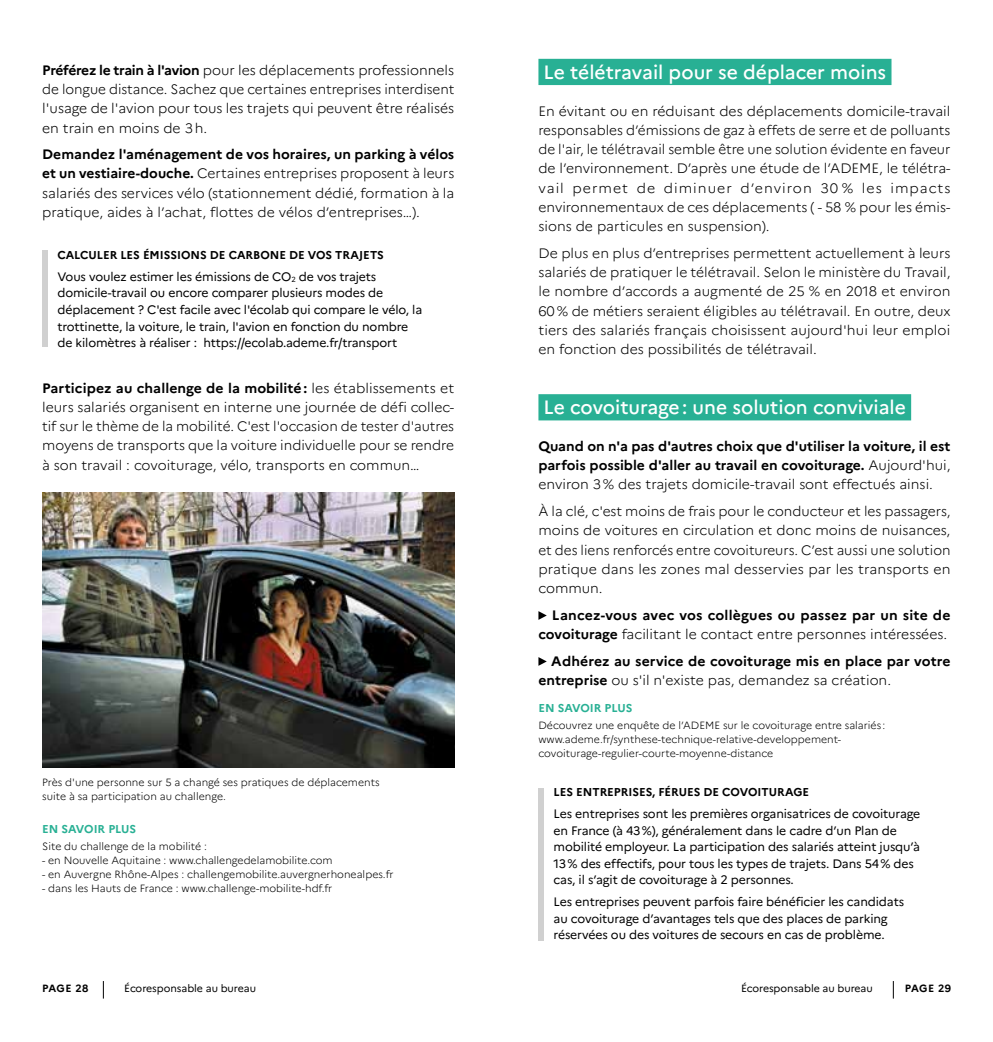
<style>
.page{position:relative;width:993px;height:1042px;background:#fff}
.page>*{position:absolute;margin:0;border:0;box-sizing:border-box;transform-origin:0 0}
.t1{font:500 19.25px "Marianne";color:#fff}
.t2{font:300 13.65px/19.2px "Marianne";color:#000;text-align:justify}
.t3{font:700 13.65px/19.2px "Marianne";letter-spacing:.005em;color:#000;text-align:justify}
.t4{font:12.25px/16.6px "Marianne";letter-spacing:-.01em;color:#000}
.t5{font:700 11.38px "Marianne";color:#000}
.t6{font:700 11.38px "Marianne";color:#28b094}
.t7{font:300 10.5px/14px "Marianne";color:#000}
.t8{font:10.5px "Marianne";letter-spacing:-.005em;color:#000}
.t9{font:700 10.5px "Marianne";letter-spacing:.035em;color:#000}
.s1{font-weight:700}
.s2{font-weight:300}
</style>
<div class="page">
<svg style="left:103px;top:981px;width:1px;height:17px"></svg>
<svg style="left:892px;top:981px;width:1px;height:17px"></svg>
<div style="left:538px;top:59px;width:353px;height:26px;background:#28b094"></div>
<div style="left:538px;top:394px;width:372px;height:26px;background:#28b094"></div>
<svg style="left:538px;top:611px;width:8px;height:9px"></svg>
<svg style="left:538px;top:657px;width:8px;height:9px"></svg>
<div style="left:538px;top:788px;width:5px;height:152px;background:#d0d0d0"></div>
<div style="left:42px;top:251px;width:5px;height:96px;background:#d0d0d0"></div>
<img style="left:42px;top:492px;width:412px;height:276px">
<p class="t2" style="left:42px;top:60px;width:413px"><span class="s1">Préférez le train à l'avion</span> pour les déplacements professionnels de longue distance. Sachez que certaines entreprises interdisent l'usage de l'avion pour tous les trajets qui peuvent être réalisés en train en moins de 3h.</p>
<p class="t2" style="left:42px;top:145px;width:413px"><span class="s1">Demandez l'aménagement de vos horaires, un parking à vélos et un vestiaire-douche.</span> Certaines entreprises proposent à leurs salariés des services vélo (stationnement dédié, formation à la pratique, aides à l’achat, flottes de vélos d’entreprises…).</p>
<p class="t5" style="left:57px;top:248px;width:328px">CALCULER LES ÉMISSIONS DE CARBONE DE VOS TRAJETS</p>
<p class="t4" style="left:57px;top:268px;width:366px">Vous voulez estimer les émissions de CO<sub>2</sub> de vos trajets domicile-travail ou encore comparer plusieurs modes de déplacement ? C'est facile avec l'écolab qui compare le vélo, la trottinette, la voiture, le train, l'avion en fonction du nombre de kilomètres à réaliser : https://ecolab.ademe.fr/transport</p>
<p class="t2" style="left:42px;top:378px;width:413px"><span class="s1">Participez au challenge de la mobilité:</span> les établissements et leurs salariés organisent en interne une journée de défi collec&shy;tif sur le thème de la mobilité. C'est l'occasion de tester d'autres moyens de transports que la voiture individuelle pour se rendre à son travail : covoiturage, vélo, transports en commun…</p>
<p class="t7" style="left:42px;top:775px;width:339px">Près d'une personne sur 5 a changé ses pratiques de déplacements suite à sa participation au challenge.</p>
<p class="t6" style="left:42px;top:822px;width:96px">EN SAVOIR PLUS</p>
<p class="t7" style="left:42px;top:839px;width:166px">Site du challenge de la mobilité :</p>
<p class="t7" style="left:42px;top:853px;width:292px">- en Nouvelle Aquitaine : www.challengedelamobilite.com</p>
<p class="t7" style="left:42px;top:867px;width:353px">- en Auvergne Rhône-Alpes : challengemobilite.auvergnerhonealpes.fr</p>
<p class="t7" style="left:42px;top:881px;width:291px">- dans les Hauts de France : www.challenge-mobilite-hdf.fr</p>
<h1 class="t1" style="left:543px;top:60px;width:344px">Le télétravail pour se déplacer moins</h1>
<p class="t2" style="left:538px;top:101px;width:413px">En évitant ou en réduisant des déplacements domicile-travail responsables d’émissions de gaz à effets de serre et de polluants de l'air, le télétravail semble être une solution évidente en faveur de l’environnement. D’après une étude de l’ADEME, le télétra&shy;vail permet de diminuer d’environ 30 % les impacts environnementaux de ces déplacements ( - 58 % pour les émis&shy;sions de particules en suspension).</p>
<p class="t2" style="left:538px;top:243px;width:413px">De plus en plus d’entreprises permettent actuellement à leurs salariés de pratiquer le télétravail. Selon le ministère du Travail, le nombre d’accords a augmenté de 25 % en 2018 et environ 60% de métiers seraient éligibles au télétravail. En outre, deux tiers des salariés français choisissent aujourd'hui leur emploi en fonction des possibilités de télétravail.</p>
<h1 class="t1" style="left:543px;top:396px;width:363px">Le covoiturage: une solution conviviale</h1>
<p class="t3" style="left:538px;top:436px;width:413px">Quand on n'a pas d'autres choix que d'utiliser la voiture, il est parfois possible d'aller au travail en covoiturage. <span class="s2">Aujourd'hui, environ 3% des trajets domicile-travail sont effectués ainsi.</span></p>
<p class="t2" style="left:538px;top:502px;width:413px">À la clé, c'est moins de frais pour le conducteur et les passagers, moins de voitures en circulation et donc moins de nuisances, et des liens renforcés entre covoitureurs. C’est aussi une solution pratique dans les zones mal desservies par les transports en commun.</p>
<p class="t3" style="left:538px;top:605px;width:413px;text-align:right">Lancez-vous avec vos collègues ou passez par un site de covoiturage <span class="s2">facilitant le contact entre personnes intéressées.</span></p>
<p class="t3" style="left:538px;top:651px;width:413px;text-indent:13px">Adhérez au service de covoiturage mis en place par votre entreprise <span class="s2">ou s'il n'existe pas, demandez sa création.</span></p>
<p class="t6" style="left:538px;top:701px;width:96px">EN SAVOIR PLUS</p>
<p class="t7" style="left:538px;top:718px;width:348px">Découvrez une enquête de l’ADEME sur le covoiturage entre salariés : www.ademe.fr/synthese-technique-relative-developpement&shy;covoiturage-regulier-courte-moyenne-distance</p>
<p class="t5" style="left:553px;top:785px;width:257px">LES ENTREPRISES, FÉRUES DE COVOITURAGE</p>
<p class="t4" style="left:553px;top:805px;width:368px">Les entreprises sont les premières organisatrices de covoiturage en France (à 43%), généralement dans le cadre d’un Plan de mobilité employeur. La participation des salariés atteint jusqu’à 13% des effectifs, pour tous les types de trajets. Dans 54% des cas, il s’agit de covoiturage à 2 personnes.</p>
<p class="t4" style="left:553px;top:893px;width:352px">Les entreprises peuvent parfois faire bénéficier les candidats au covoiturage d’avantages tels que des places de parking réservées ou des voitures de secours en cas de problème.</p>
<p class="t9" style="left:42px;top:982px;width:48px">PAGE 28</p>
<p class="t8" style="left:124px;top:982px;width:133px">Écoresponsable au bureau</p>
<p class="t8" style="left:740px;top:982px;width:133px">Écoresponsable au bureau</p>
<p class="t9" style="left:904px;top:982px;width:48px">PAGE 29</p>
</div>
